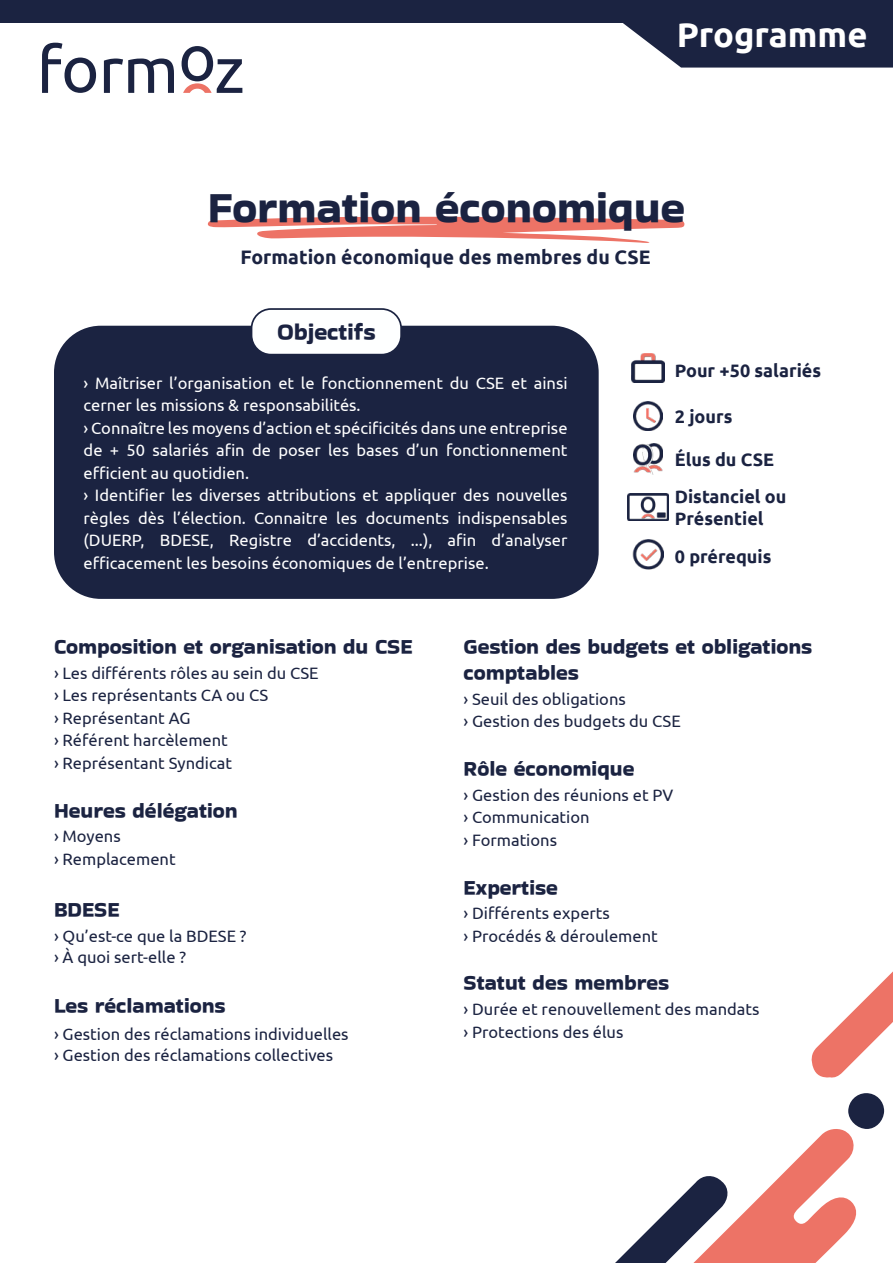
<style>
.page{position:relative;width:893px;height:1263px;background:#fff}
.page>*{position:absolute;margin:0;border:0;box-sizing:border-box;transform-origin:0 0}
.t1{font:45px "Bakbak One";color:#1b2341}
.t2{font:700 34.5px "Ubuntu";color:#fff}
.t3{font:24px "Bakbak One";color:#1b2341}
.t4{font:21.75px/26.1px "Bakbak One";color:#1b2341}
.t5{font:700 19.5px "Ubuntu";color:#1b2341}
.t6{font:700 18px/21.6px "Ubuntu";color:#1b2341}
.t7{font:16.5px/22.5px "Ubuntu";color:#fff}
.t8{font:16.5px/22.5px "Ubuntu";color:#1b2341}
</style>
<div class="page">
<svg style="left:615px;top:1129px;width:242px;height:134px"></svg>
<svg style="left:811px;top:971px;width:82px;height:107px"></svg>
<div style="left:848px;top:1093px;width:36px;height:36px;background:#1b2341;border-radius:50%"></div>
<div style="left:54px;top:326px;width:545px;height:273px;background:#1b2341;border-radius:47px"></div>
<svg style="left:207px;top:217px;width:477px;height:26px"></svg>
<div style="left:0;top:0;width:893px;height:23px;background:#1b2341"></div>
<svg style="left:623px;top:23px;width:270px;height:45px;background:#363d57"></svg>
<img style="left:633px;top:444px;width:29px;height:30px">
<img style="left:627px;top:493px;width:41px;height:28px">
<img style="left:632px;top:539px;width:31px;height:31px">
<img style="left:632px;top:353px;width:32px;height:30px">
<img style="left:633px;top:401px;width:29px;height:30px">
<svg style="left:42px;top:43px;width:54px;height:50px"></svg>
<svg style="left:104px;top:59px;width:70px;height:34px"></svg>
<svg style="left:182px;top:46px;width:60px;height:47px"></svg>
<div style="left:252px;top:309px;width:149px;height:46px;background:#feffff;border-radius:19px"></div>
<div style="left:251px;top:308px;width:151px;height:47px;border:2px solid #1b2341;border-radius:19px"></div>
<h2 class="t2" style="left:677px;top:19px;width:192px">Programme</h2>
<h1 class="t1" style="left:208px;top:186px;width:479px">Formation économique</h1>
<p class="t5" style="left:240px;top:248px;width:412px">Formation économique des membres du CSE</p>
<h3 class="t3" style="left:277px;top:320px;width:100px">Objectifs</h3>
<p class="t7" style="left:84px;top:373px;width:485px">› Maîtriser l’organisation et le fonctionnement du CSE et ainsi cerner les missions &amp; responsabilités.<br>› Connaître les moyens d’action et spécificités dans une entreprise de + 50 salariés afin de poser les bases d’un fonctionnement efficient au quotidien.<br>› Identifier les diverses attributions et appliquer des nouvelles règles dès l’élection. Connaitre les documents indispensables (DUERP, BDESE, Registre d’accidents, ...), afin d’analyser efficacement les besoins économiques de l’entreprise.</p>
<p class="t6" style="left:675px;top:361px;width:148px">Pour +50 salariés</p>
<p class="t6" style="left:675px;top:407px;width:59px">2 jours</p>
<p class="t6" style="left:675px;top:450px;width:101px">Élus du CSE</p>
<p class="t6" style="left:675px;top:487px;width:113px">Distanciel ou<br>Présentiel</p>
<p class="t6" style="left:675px;top:547px;width:98px">0 prérequis</p>
<h3 class="t4" style="left:54px;top:634px;width:360px">Composition et organisation du CSE</h3>
<h3 class="t4" style="left:463px;top:634px;width:350px">Gestion des budgets et obligations comptables</h3>
<p class="t8" style="left:54px;top:661px;width:266px">› Les différents rôles au sein du CSE › Les représentants CA ou CS<br>› Représentant AG<br>› Référent harcèlement<br>› Représentant Syndicat</p>
<p class="t8" style="left:463px;top:689px;width:219px">› Seuil des obligations<br>› Gestion des budgets du CSE</p>
<h3 class="t4" style="left:463px;top:756px;width:173px">Rôle économique</h3>
<h3 class="t4" style="left:54px;top:797px;width:185px">Heures délégation</h3>
<p class="t8" style="left:54px;top:826px;width:123px">› Moyens<br>› Remplacement</p>
<h3 class="t4" style="left:54px;top:897px;width:67px">BDESE</h3>
<p class="t8" style="left:54px;top:925px;width:194px;line-height:21px">› Qu’est-ce que la BDESE ? › À quoi sert-elle ?</p>
<h3 class="t4" style="left:54px;top:993px;width:173px">Les réclamations</h3>
<p class="t8" style="left:54px;top:1023px;width:296px;line-height:21px">› Gestion des réclamations individuelles › Gestion des réclamations collectives</p>
<p class="t8" style="left:463px;top:785px;width:211px">› Gestion des réunions et PV › Communication<br>› Formations</p>
<h3 class="t4" style="left:463px;top:874px;width:96px">Expertise</h3>
<p class="t8" style="left:463px;top:901px;width:196px">› Différents experts<br>› Procédés &amp; déroulement</p>
<h3 class="t4" style="left:463px;top:970px;width:207px">Statut des membres</h3>
<p class="t8" style="left:463px;top:997px;width:297px">› Durée et renouvellement des mandats › Protections des élus</p>
</div>
